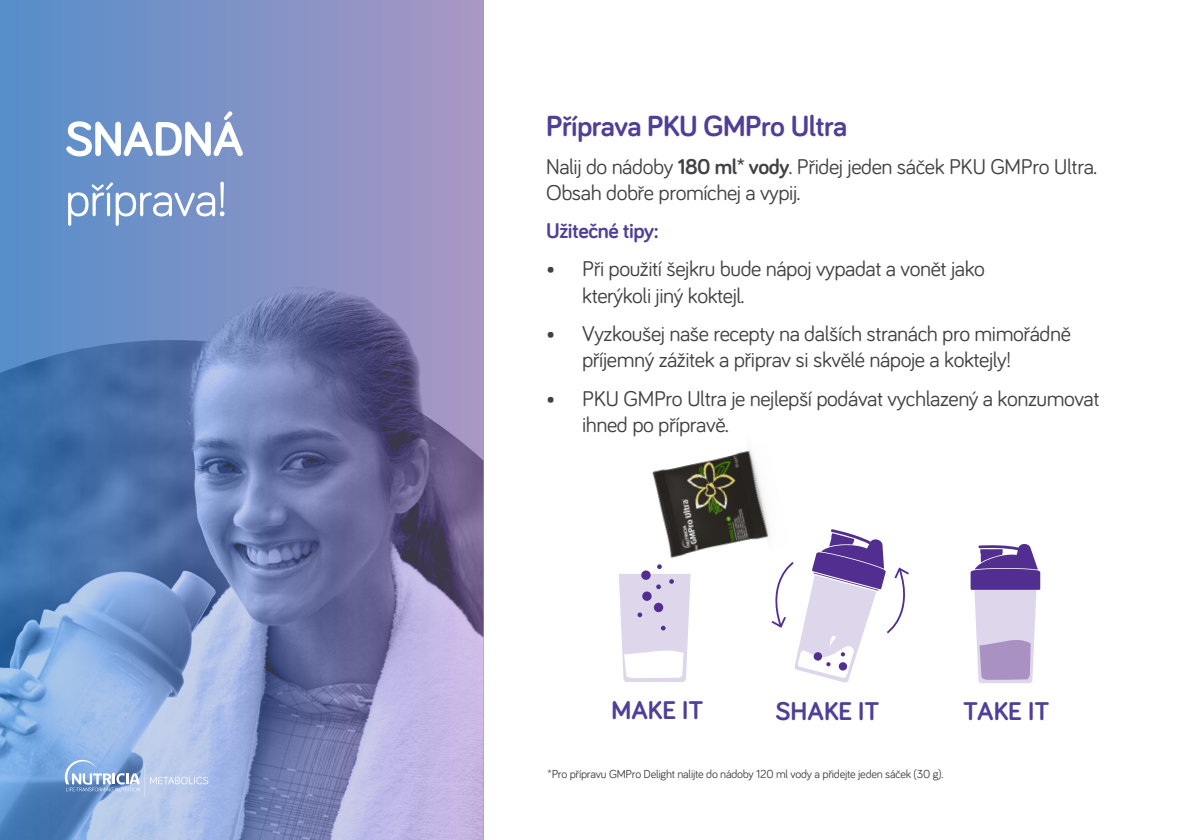
<style>
.page{position:relative;width:1191px;height:840px;background:#fff}
.page>*{position:absolute;margin:0;border:0;box-sizing:border-box;transform-origin:0 0}
.t1{font:50px "Bariol";letter-spacing:-.02em;color:#fff}
.t2{font:700 50px "Bariol";letter-spacing:-.02em;color:#fff}
.t3{font:700 30px "Bariol";letter-spacing:-.02em;color:#503e98}
.t4{font:700 26.4px "Bariol";color:#503e98}
.t5{font:22px/26.4px "Bariol";letter-spacing:-.02em;color:#414042}
.t6{font:700 22px "Bariol";letter-spacing:-.02em;color:#503e98}
.t7{font:12px "Bariol";letter-spacing:-.02em;color:#414042}
.s1{font-weight:700}
</style>
<div class="page">
<svg style="left:0;top:0;width:483px;height:839px;background:#788abd"></svg>
<img style="left:652px;top:448px;width:117px;height:135px">
<svg style="left:970px;top:544px;width:70px;height:138px"></svg>
<svg style="left:766px;top:529px;width:143px;height:153px"></svg>
<svg style="left:838px;top:661px;width:9px;height:9px"></svg>
<svg style="left:619px;top:564px;width:71px;height:117px"></svg>
<svg style="left:65px;top:759px;width:143px;height:37px;background:#a3bbe1"></svg>
<h1 class="t2" style="left:65px;top:105px;width:180px">SNADNÁ</h1>
<h1 class="t1" style="left:65px;top:165px;width:164px">příprava!</h1>
<h2 class="t3" style="left:546px;top:105px;width:303px">Příprava PKU GMPro Ultra</h2>
<p class="t5" style="left:546px;top:152px;width:552px">Nalij do nádoby <span class="s1">180 ml* vody</span>. Přidej jeden sáček PKU GMPro Ultra.<br>Obsah dobře promíchej a vypij.</p>
<p class="t6" style="left:546px;top:216px;width:114px">Užitečné tipy:</p>
<p class="t5" style="left:582px;top:255px;width:404px;text-indent:-36px">• Při použití šejkru bude nápoj vypadat a vonět jako kterýkoli jiný koktejl.</p>
<p class="t5" style="left:582px;top:319px;width:490px;text-indent:-36px">• Vyzkoušej naše recepty na dalších stranách pro mimořádně příjemný zážitek a připrav si skvělé nápoje a koktejly!</p>
<p class="t5" style="left:582px;top:383px;width:519px;text-indent:-36px">• PKU GMPro Ultra je nejlepší podávat vychlazený a konzumovat ihned po přípravě.</p>
<p class="t4" style="left:611px;top:691px;width:93px">MAKE IT</p>
<p class="t4" style="left:775px;top:692px;width:105px">SHAKE IT</p>
<p class="t4" style="left:963px;top:692px;width:88px">TAKE IT</p>
<p class="t7" style="left:547px;top:765px;width:397px">*Pro přípravu GMPro Delight nalijte do nádoby 120 ml vody a přidejte jeden sáček (30 g).</p>
</div>
